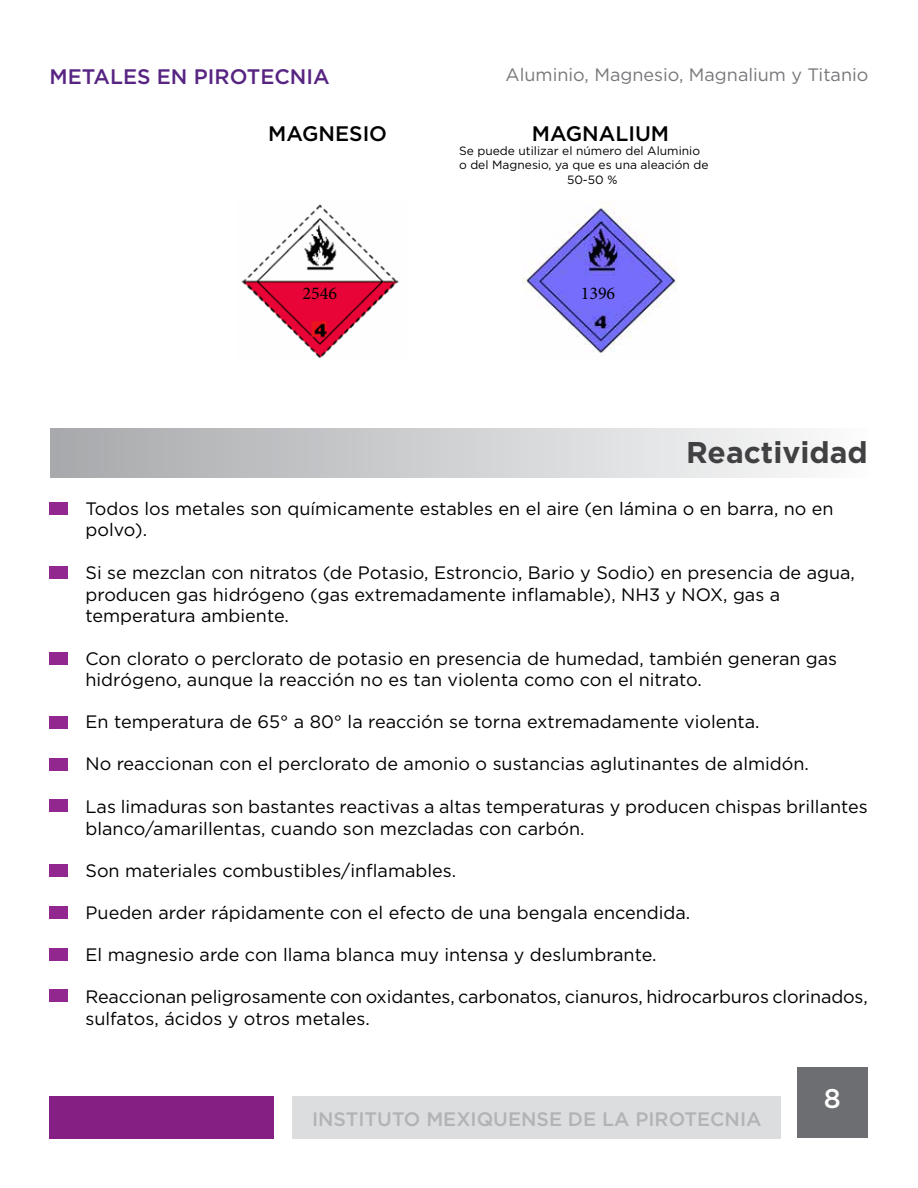
<style>
.page{position:relative;width:918px;height:1188px;background:#fff}
.page>*{position:absolute;margin:0;border:0;box-sizing:border-box;transform-origin:0 0}
.t1{font:700 30px "Gotham HTF";color:#414042}
.t2{font:500 27px "Gotham";color:#fff}
.t3{font:500 21px "Gotham";color:#572482}
.t4{font:500 21px "Gotham";color:#000}
.t5{font:500 19.5px "Gotham";color:#b1b4b6}
.t6{font:18px/21.6px "Gotham";color:#000}
.t7{font:18px "Gotham";color:#77787b}
.t8{font:18px "Minion Pro";color:#000}
.t9{font:12px "Gotham";color:#000}
</style>
<div class="page">
<div style="left:797px;top:1067px;width:71px;height:71px;background:#6d6e71"></div>
<div style="left:50px;top:1096px;width:224px;height:42px;background:#851f83"></div>
<div style="left:292px;top:1096px;width:489px;height:42px;background:#dcddde"></div>
<div style="left:51px;top:428px;width:820px;height:50px;background:linear-gradient(to right,#a7a9ac,#fbfcfc)"></div>
<img style="left:241px;top:204px;width:158px;height:155px">
<img style="left:523px;top:203px;width:154px;height:150px">
<div style="left:50px;top:503px;width:18px;height:12px;background:#92278f"></div>
<div style="left:50px;top:567px;width:18px;height:12px;background:#92278f"></div>
<div style="left:50px;top:652px;width:18px;height:13px;background:#92278f"></div>
<div style="left:50px;top:716px;width:18px;height:12px;background:#92278f"></div>
<div style="left:50px;top:758px;width:18px;height:12px;background:#92278f"></div>
<div style="left:50px;top:800px;width:18px;height:12px;background:#92278f"></div>
<div style="left:50px;top:864px;width:18px;height:13px;background:#92278f"></div>
<div style="left:50px;top:906px;width:18px;height:13px;background:#92278f"></div>
<div style="left:50px;top:948px;width:18px;height:12px;background:#92278f"></div>
<div style="left:50px;top:990px;width:18px;height:12px;background:#92278f"></div>
<p class="t3" style="left:50px;top:64px;width:282px">METALES EN PIROTECNIA</p>
<p class="t7" style="left:506px;top:65px;width:364px">Aluminio, Magnesio, Magnalium y Titanio</p>
<p class="t4" style="left:268px;top:121px;width:120px">MAGNESIO</p>
<p class="t4" style="left:532px;top:121px;width:139px">MAGNALIUM</p>
<p class="t9" style="left:459px;top:144px;width:243px">Se puede utilizar el número del Aluminio</p>
<p class="t9" style="left:459px;top:159px;width:251px">o del Magnesio, ya que es una aleación de</p>
<p class="t9" style="left:567px;top:173px;width:52px">50-50 %</p>
<p class="t8" style="left:303px;top:281px;width:36px">2546</p>
<p class="t8" style="left:581px;top:281px;width:36px">1396</p>
<h1 class="t1" style="left:686px;top:435px;width:183px">Reactividad</h1>
<p class="t6" style="left:86px;top:497px;width:750px">Todos los metales son químicamente estables en el aire (en lámina o en barra, no en polvo).</p>
<p class="t6" style="left:86px;top:561px;width:771px">Si se mezclan con nitratos (de Potasio, Estroncio, Bario y Sodio) en presencia de agua, producen gas hidrógeno (gas extremadamente inflamable), NH3 y NOX, gas a temperatura ambiente.</p>
<p class="t6" style="left:86px;top:647px;width:753px">Con clorato o perclorato de potasio en presencia de humedad, también generan gas hidrógeno, aunque la reacción no es tan violenta como con el nitrato.</p>
<p class="t6" style="left:86px;top:711px;width:676px">En temperatura de 65° a 80° la reacción se torna extremadamente violenta.</p>
<p class="t6" style="left:86px;top:753px;width:725px">No reaccionan con el perclorato de amonio o sustancias aglutinantes de almidón.</p>
<p class="t6" style="left:86px;top:795px;width:784px">Las limaduras son bastantes reactivas a altas temperaturas y producen chispas brillantes blanco/amarillentas, cuando son mezcladas con carbón.</p>
<p class="t6" style="left:86px;top:859px;width:372px">Son materiales combustibles/inflamables.</p>
<p class="t6" style="left:86px;top:901px;width:606px">Pueden arder rápidamente con el efecto de una bengala encendida.</p>
<p class="t6" style="left:86px;top:943px;width:573px">El magnesio arde con llama blanca muy intensa y deslumbrante.</p>
<p class="t6" style="left:86px;top:986px;width:784px">Reaccionan peligrosamente con oxidantes, carbonatos, cianuros, hidrocarburos clorinados, sulfatos, ácidos y otros metales.</p>
<p class="t5" style="left:312px;top:1108px;width:451px">INSTITUTO MEXIQUENSE DE LA PIROTECNIA</p>
<h2 class="t2" style="left:824px;top:1083px;width:19px">8</h2>
</div>
